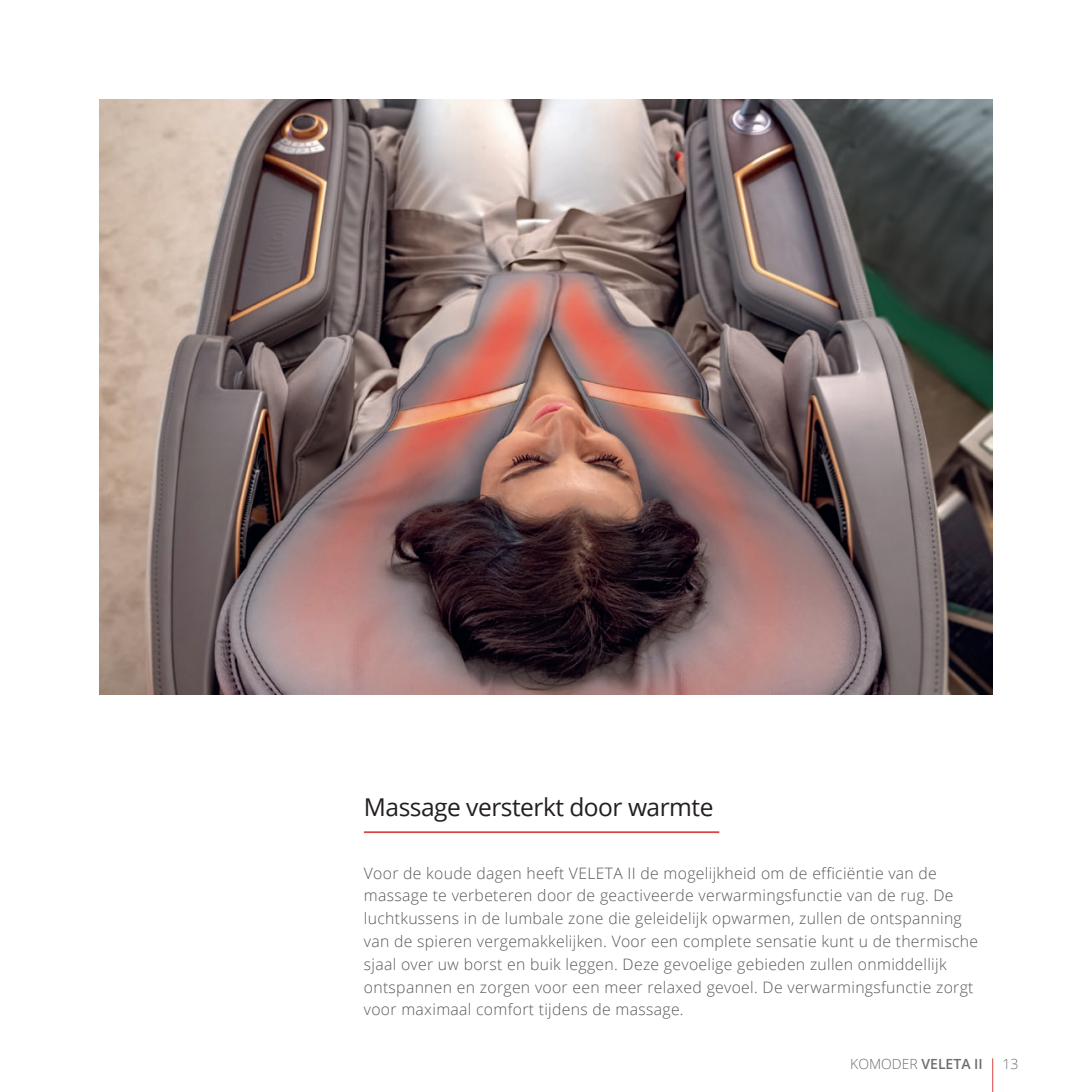
<style>
.page{position:relative;width:1092px;height:1092px;background:#fff}
.page>*{position:absolute;margin:0;border:0;box-sizing:border-box;transform-origin:0 0}
.t1{font:24.5px "Open Sans";letter-spacing:-.02em;color:#231f20}
.t2{font:300 15.75px/22.8px "Open Sans";letter-spacing:.02em;color:#57585a}
.t3{font:600 14px "Open Sans";color:#6c6d70}
.t4{font:300 14px "Open Sans";color:#6c6d70}
.s1{font-weight:300}
</style>
<div class="page">
<hr style="left:364px;top:831px;width:355px;height:2px;background:#db4145">
<img style="left:99px;top:99px;width:893px;height:595px">
<hr style="left:992px;top:1058px;width:1px;height:33px;background:#db4145">
<h1 class="t1" style="left:364px;top:790px;width:351px">Massage versterkt door warmte</h1>
<p class="t2" style="left:364px;top:861px;width:615px">Voor de koude dagen heeft VELETA II de mogelijkheid om de efficiëntie van de massage te verbeteren door de geactiveerde verwarmingsfunctie van de rug. De luchtkussens in de lumbale zone die geleidelijk opwarmen, zullen de ontspanning van de spieren vergemakkelijken. Voor een complete sensatie kunt u de thermische sjaal over uw borst en buik leggen. Deze gevoelige gebieden zullen onmiddellijk ontspannen en zorgen voor een meer relaxed gevoel. De verwarmingsfunctie zorgt voor maximaal comfort tijdens de massage.</p>
<p class="t3" style="left:850px;top:1054px;width:134px"><span class="s1">KOMODER</span> VELETA II</p>
<p class="t4" style="left:1002px;top:1054px;width:17px">13</p>
</div>
